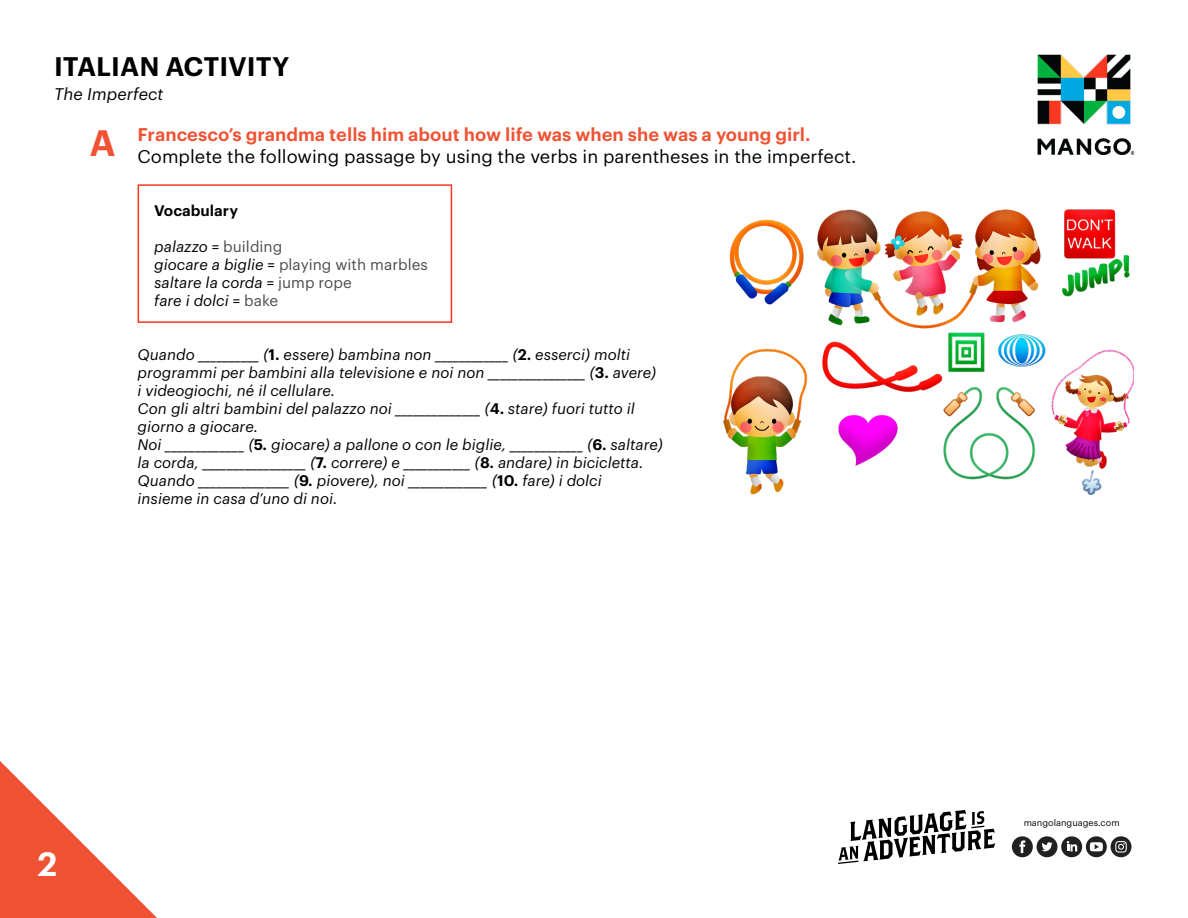
<style>
.page{position:relative;width:1188px;height:918px;background:#fff}
.page>*{position:absolute;margin:0;border:0;box-sizing:border-box;transform-origin:0 0}
.t1{font:600 36px "Graphik LCG";color:#f05333}
.t2{font:600 33px "Graphik LCG";color:#fff}
.t3{font:600 26.25px "Graphik LCG";color:#000}
.t4{font:18px/21.6px "Graphik LCG";color:#000}
.t5{font:italic 16.5px "Graphik LCG";color:#000}
.t6{font:italic 15px/18px "Graphik LCG";color:#000}
.t7{font:15px "Graphik LCG";color:#4b4b4b}
.t8{font:600 15px "Graphik LCG";color:#000}
.t9{font:9px "Graphik LCG";color:#000}
.s1{font-weight:600;color:#f05333}
.s2{font-style:italic;color:#000}
.s3{color:#000}
.s4{font-style:normal}
.s5{font-style:normal;color:#4b4b4b}
.s6{font-weight:600;font-style:normal}
</style>
<div class="page">
<svg style="left:0;top:761px;width:157px;height:157px"></svg>
<svg style="left:838px;top:810px;width:157px;height:54px"></svg>
<svg style="left:1086px;top:836px;width:21px;height:21px"></svg>
<svg style="left:1090px;top:842px;width:13px;height:9px"></svg>
<div style="left:1037px;top:836px;width:20px;height:21px;background:#212121;border-radius:10px"></div>
<svg style="left:1041px;top:842px;width:12px;height:9px"></svg>
<div style="left:1061px;top:836px;width:21px;height:21px;background:#212121;border-radius:10px"></div>
<svg style="left:1067px;top:841px;width:10px;height:10px"></svg>
<div style="left:1012px;top:836px;width:21px;height:21px;background:#212121;border-radius:10px"></div>
<svg style="left:1019px;top:840px;width:6px;height:13px"></svg>
<div style="left:1111px;top:836px;width:20px;height:21px;background:#212121;border-radius:10px"></div>
<svg style="left:1115px;top:841px;width:12px;height:12px"></svg>
<img style="left:1038px;top:55px;width:96px;height:99px">
<img style="left:724px;top:209px;width:410px;height:286px">
<div style="left:138px;top:184px;width:314px;height:139px;border:2px solid #fa3821"></div>
<h3 class="t3" style="left:54px;top:47px;width:237px">ITALIAN ACTIVITY</h3>
<p class="t5" style="left:54px;top:82px;width:111px">The Imperfect</p>
<p class="t1" style="left:90px;top:115px;width:28px">A</p>
<p class="t4" style="left:138px;top:122px;width:720px"><span class="s1">Francesco’s grandma tells him about how life was when she was a young girl.<br></span>Complete the following passage by using the verbs in parentheses in the imperfect.</p>
<p class="t8" style="left:154px;top:199px;width:85px">Vocabulary</p>
<p class="t7" style="left:154px;top:236px;width:130px"><span class="s2">palazzo</span> <span class="s3">=</span> building</p>
<p class="t7" style="left:154px;top:254px;width:275px"><span class="s2">giocare a biglie</span> <span class="s3">=</span> playing with marbles</p>
<p class="t6" style="left:154px;top:273px;width:199px">saltare la corda <span class="s4">=</span> <span class="s5">jump rope</span></p>
<p class="t6" style="left:154px;top:291px;width:126px">fare i dolci <span class="s4">=</span> <span class="s5">bake</span></p>
<p class="t6" style="left:138px;top:344px;width:520px">Quando __________ (<span class="s6">1.</span> essere) bambina non ____________ (<span class="s6">2.</span> esserci) molti programmi per bambini alla televisione e noi non ________________ (<span class="s6">3.</span> avere)</p>
<p class="t6" style="left:138px;top:380px;width:199px">i videogiochi, né il cellulare.</p>
<p class="t6" style="left:138px;top:398px;width:499px">Con gli altri bambini del palazzo noi ______________ (<span class="s6">4.</span> stare) fuori tutto il giorno a giocare.</p>
<p class="t6" style="left:138px;top:434px;width:527px">Noi _____________ (<span class="s6">5.</span> giocare) a pallone o con le biglie, ____________ (<span class="s6">6.</span> saltare) la corda, _________________ (<span class="s6">7.</span> correre) e ___________ (<span class="s6">8.</span> andare) in bicicletta.</p>
<p class="t6" style="left:138px;top:470px;width:466px">Quando _______________ (<span class="s6">9.</span> piovere), noi _____________ (<span class="s6">10.</span> fare) i dolci</p>
<p class="t6" style="left:138px;top:488px;width:201px">insieme in casa d’uno di noi.</p>
<h2 class="t2" style="left:37px;top:839px;width:21px">2</h2>
<p class="t9" style="left:1024px;top:816px;width:98px">mangolanguages.com</p>
</div>
